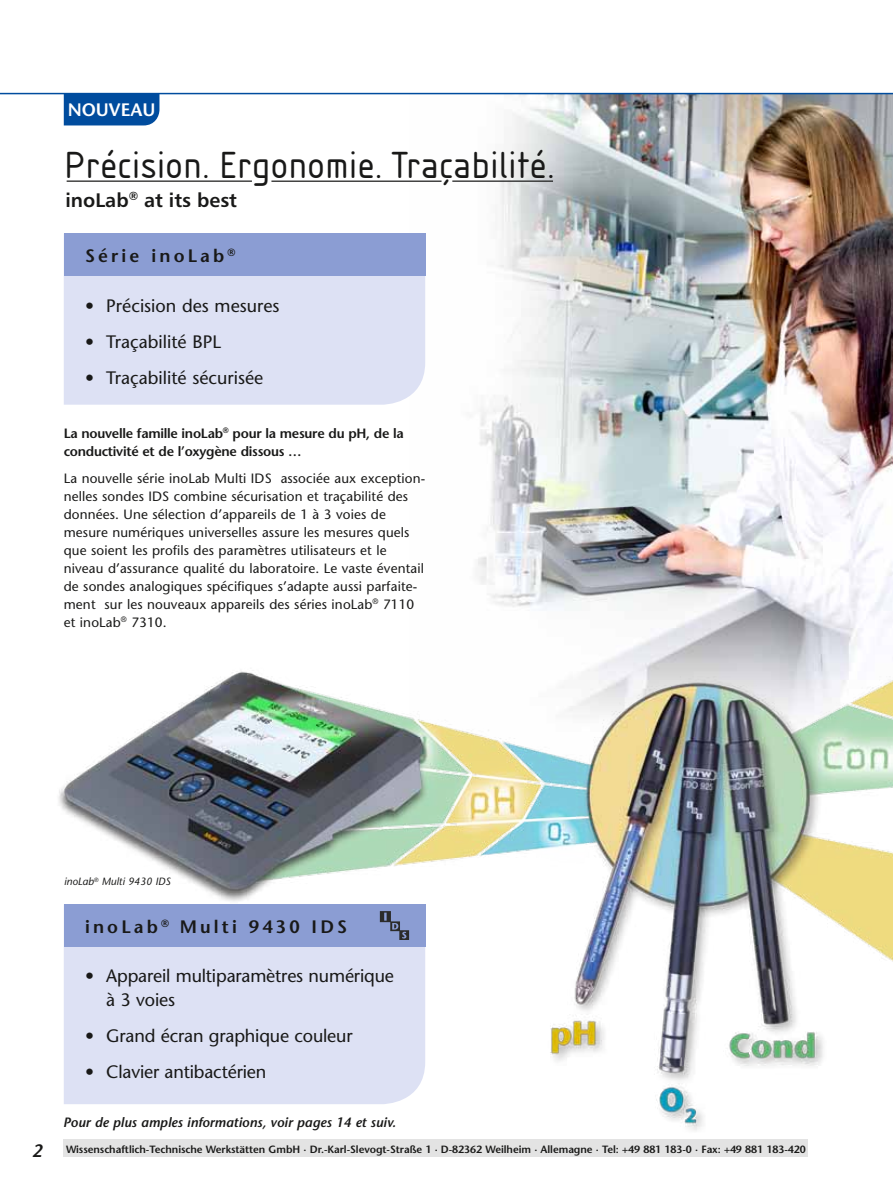
<style>
.page{position:relative;width:893px;height:1191px;background:#fff}
.page>*{position:absolute;margin:0;border:0;box-sizing:border-box;transform-origin:0 0}
.t1{font:39.3px "Isonorm CE";letter-spacing:.01em;color:#191918}
.t2{font:19.65px "Humanist 777 BT Bold B";color:#191918}
.t3{font:18px/24px "Stone Sans";letter-spacing:-.01em;color:#191918}
.t4{font:600 18px "Stone Sans";letter-spacing:.175em;color:#191918}
.t5{font:600 18px "Stone Sans";color:#fff}
.t6{font:italic 600 18px "Stone Sans";color:#191918}
.t7{font:13.5px/18px "Stone Sans";letter-spacing:.01em;color:#191918}
.t8{font:600 13.5px/18px "Stone Sans";letter-spacing:-.02em;color:#191918}
.t9{font:italic 600 13.5px "Stone Sans";color:#191918}
.t10{font:600 10.5px "Stone Sans";letter-spacing:-.005em;color:#191918}
.t11{font:italic 10.5px "Stone Sans";color:#191918}
</style>
<div class="page">
<img style="left:409px;top:94px;width:484px;height:436px">
<div style="left:64px;top:94px;width:95px;height:31px;background:#004c9e"></div>
<img style="left:58px;top:530px;width:835px;height:613px">
<hr style="left:0;top:93px;width:893px;height:1px;background:#004c9e">
<div style="left:64px;top:1140px;width:744px;height:17px;background:#e3e3e3"></div>
<div style="left:64px;top:276px;width:361px;height:129px;background:#dde1f4"></div>
<div style="left:64px;top:233px;width:361px;height:43px;background:#8b9dd3"></div>
<div style="left:64px;top:946px;width:361px;height:158px;background:#dde1f4"></div>
<div style="left:64px;top:904px;width:361px;height:42px;background:#8b9dd3"></div>
<svg style="left:380px;top:911px;width:29px;height:29px"></svg>
<hr style="left:67px;top:180px;width:184px;height:2px;background:#191918">
<hr style="left:453px;top:180px;width:99px;height:2px;background:#191918">
<hr style="left:272px;top:181px;width:169px;height:1px;background:#191918">
<h3 class="t5" style="left:68px;top:98px;width:89px">NOUVEAU</h3>
<h1 class="t1" style="left:64px;top:143px;width:492px">Précision. Ergonomie. Traçabilité.</h1>
<h2 class="t2" style="left:66px;top:187px;width:173px">inoLab<sup>®</sup> at its best</h2>
<h3 class="t4" style="left:85px;top:244px;width:152px">Série inoLab <sup>®</sup></h3>
<h3 class="t3" style="left:85px;top:293px;width:196px">• Précision des mesures</h3>
<h3 class="t3" style="left:85px;top:329px;width:138px">• Traçabilité BPL</h3>
<h3 class="t3" style="left:85px;top:365px;width:180px">• Traçabilité sécurisée</h3>
<p class="t8" style="left:64px;top:424px;width:341px">La nouvelle famille inoLab<sup>®</sup> pour la mesure du pH, de la conductivité et de l’oxygène dissous …</p>
<p class="t7" style="left:64px;top:469px;width:363px">La nouvelle série inoLab Multi IDS associée aux exception&shy;nelles sondes IDS combine sécurisation et traçabilité des données. Une sélection d’appareils de 1 à 3 voies de mesure numériques universelles assure les mesures quels que soient les profils des paramètres utilisateurs et le niveau d’assurance qualité du laboratoire. Le vaste éventail de sondes analogiques spécifiques s’adapte aussi parfaite&shy;ment sur les nouveaux appareils des séries inoLab<sup>®</sup> 7110 et inoLab<sup>®</sup> 7310.</p>
<p class="t11" style="left:64px;top:875px;width:108px">inoLab<sup>®</sup> Multi 9430 IDS</p>
<h3 class="t4" style="left:85px;top:915px;width:263px">inoLab <sup>®</sup> Multi 9430 IDS</h3>
<h3 class="t3" style="left:106px;top:964px;width:289px;text-indent:-21px">• Appareil multiparamètres numérique à 3 voies</h3>
<h3 class="t3" style="left:85px;top:1024px;width:269px">• Grand écran graphique couleur</h3>
<h3 class="t3" style="left:85px;top:1060px;width:183px">• Clavier antibactérien</h3>
<p class="t9" style="left:63px;top:1113px;width:334px">Pour de plus amples informations, voir pages 14 et suiv.</p>
<h3 class="t6" style="left:32px;top:1139px;width:12px">2</h3>
<p class="t10" style="left:66px;top:1142px;width:741px">Wissenschaftlich-Technische Werkstätten GmbH · Dr.-Karl-Slevogt-Straße 1 · D-82362 Weilheim · Allemagne · Tel: +49 881 183-0 · Fax: +49 881 183-420</p>
</div>
